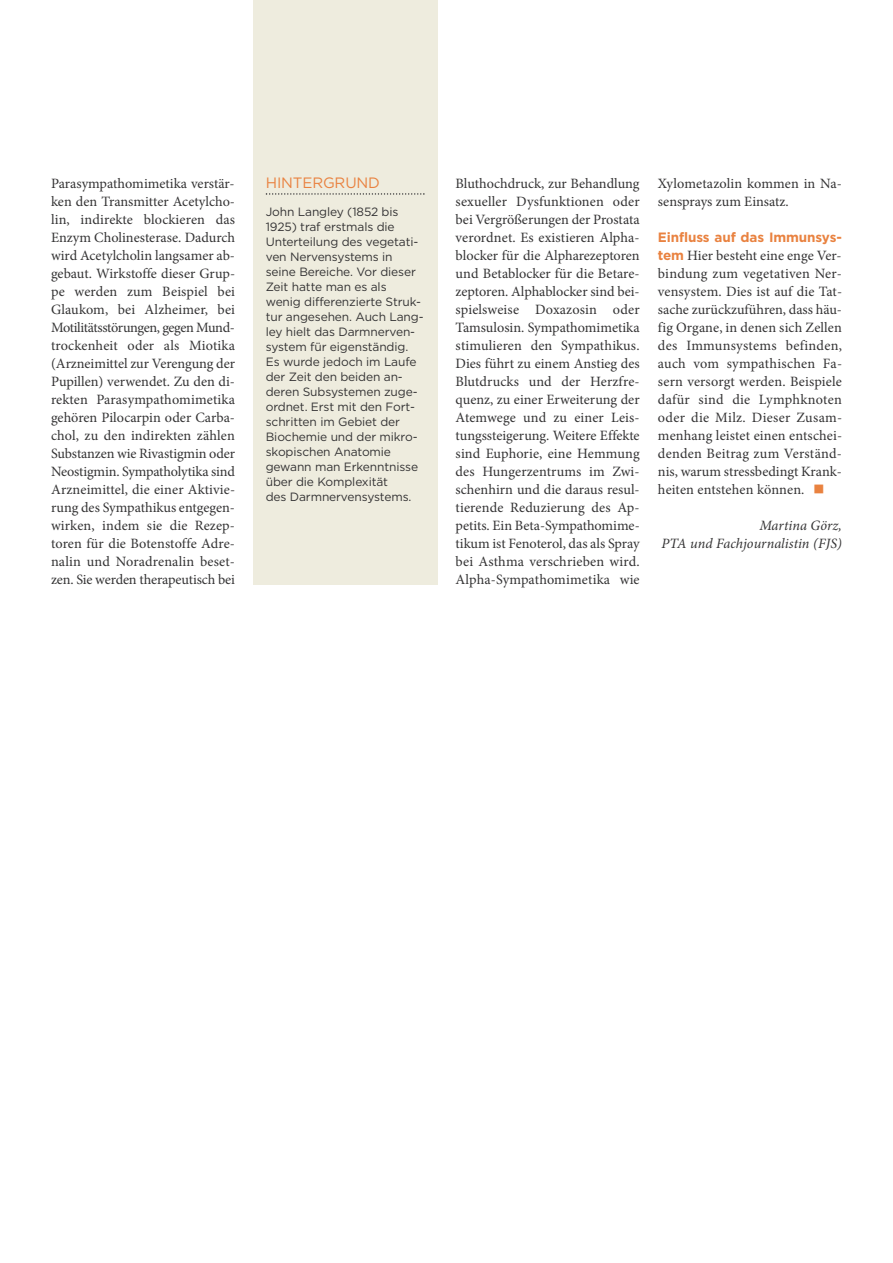
<style>
.page{position:relative;width:893px;height:1263px;background:#fff}
.page>*{position:absolute;margin:0;border:0;box-sizing:border-box;transform-origin:0 0}
.t1{font:15px "Gotham";letter-spacing:-.01em;color:#e98240}
.t2{font:14.25px/18px "Minion Pro";letter-spacing:.005em;color:#343334;text-align:justify}
.t3{font:italic 14.25px/18px "Minion Pro";color:#343334;text-align:right}
.t4{font:700 13.5px "Gotham";letter-spacing:-.01em;color:#e98240}
.t5{font:12px/15px "Gotham";letter-spacing:-.01em;color:#343334}
.s1{font-family:"Gotham";font-weight:700;font-size:13.5px;color:#e98240}
</style>
<div class="page">
<div style="left:253px;top:0;width:184px;height:584px;background:#eeecde"></div>
<svg style="left:266px;top:193px;width:159px;height:2px"></svg>
<p class="t1" style="left:266px;top:177px;width:116px">HINTERGRUND</p>
<p class="t5" style="left:266px;top:205px;width:159px">John Langley (1852 bis<br>1925) traf erstmals die<br>Unterteilung des vegetati&shy;ven Nervensystems in seine Bereiche. Vor dieser<br>Zeit hatte man es als wenig differenzierte Struk&shy;tur angesehen. Auch Lang&shy;ley hielt das Darmnerven&shy;system für eigenständig.<br>Es wurde jedoch im Laufe der Zeit den beiden an&shy;deren Subsystemen zuge&shy;ordnet. Erst mit den Fort&shy;schritten im Gebiet der<br>Biochemie und der mikro&shy;skopischen Anatomie gewann man Erkenntnisse über die Komplexität<br>des Darmnervensystems.</p>
<p class="t2" style="left:51px;top:176px;width:186px">Parasympathomimetika verstär&shy;ken den Transmitter Acetylcho&shy;lin, indirekte blockieren das Enzym Cholinesterase. Dadurch wird Acetylcholin langsamer ab&shy;gebaut. Wirkstoffe dieser Grup&shy;pe werden zum Beispiel bei Glaukom, bei Alzheimer, bei Motilitätsstörungen, gegen Mund&shy;trockenheit oder als Miotika (Arzneimittel zur Verengung der Pupillen) verwendet. Zu den di&shy;rekten Parasympathomimetika gehören Pilocarpin oder Carba&shy;chol, zu den indirekten zählen Substanzen wie Rivastigmin oder Neostigmin. Sympatholytika sind Arzneimittel, die einer Aktivie&shy;rung des Sympathikus entgegen&shy;wirken, indem sie die Rezep&shy;toren für die Botenstoffe Adre&shy;nalin und Noradrenalin beset&shy;zen. Sie werden therapeutisch bei</p>
<p class="t2" style="left:456px;top:176px;width:186px">Bluthochdruck, zur Behandlung sexueller Dysfunktionen oder bei Vergrößerungen der Prostata verordnet. Es existieren Alpha&shy;blocker für die Alpharezeptoren und Betablocker für die Betare&shy;zeptoren. Alphablocker sind bei&shy;spielsweise Doxazosin oder Tamsulosin. Sympathomimetika stimulieren den Sympathikus.<br>Dies führt zu einem Anstieg des Blutdrucks und der Herzfre&shy;quenz, zu einer Erweiterung der Atemwege und zu einer Leis&shy;tungssteigerung. Weitere Effekte sind Euphorie, eine Hemmung des Hungerzentrums im Zwi&shy;schenhirn und die daraus resul&shy;tierende Reduzierung des Ap&shy;petits. Ein Beta-Sympathomime&shy;tikum ist Fenoterol, das als Spray bei Asthma verschrieben wird.<br>Alpha-Sympathomimetika wie</p>
<p class="t2" style="left:658px;top:176px;width:186px">Xylometazolin kommen in Na&shy;sensprays zum Einsatz.</p>
<p class="t4" style="left:658px;top:232px;width:185px">Einfluss auf das Immunsys-</p>
<p class="t2" style="left:658px;top:248px;width:186px"><span class="s1">tem</span> Hier besteht eine enge Ver&shy;bindung zum vegetativen Ner&shy;vensystem. Dies ist auf die Tat&shy;sache zurückzuführen, dass häu&shy;fig Organe, in denen sich Zellen des Immunsystems befinden, auch vom sympathischen Fa&shy;sern versorgt werden. Beispiele dafür sind die Lymphknoten oder die Milz. Dieser Zusam&shy;menhang leistet einen entschei&shy;denden Beitrag zum Verständ&shy;nis, warum stressbedingt Krank&shy;heiten entstehen können.</p>
<p class="t3" style="left:661px;top:516px;width:182px">Martina Görz,<br>PTA und Fachjournalistin (FJS)</p>
</div>
